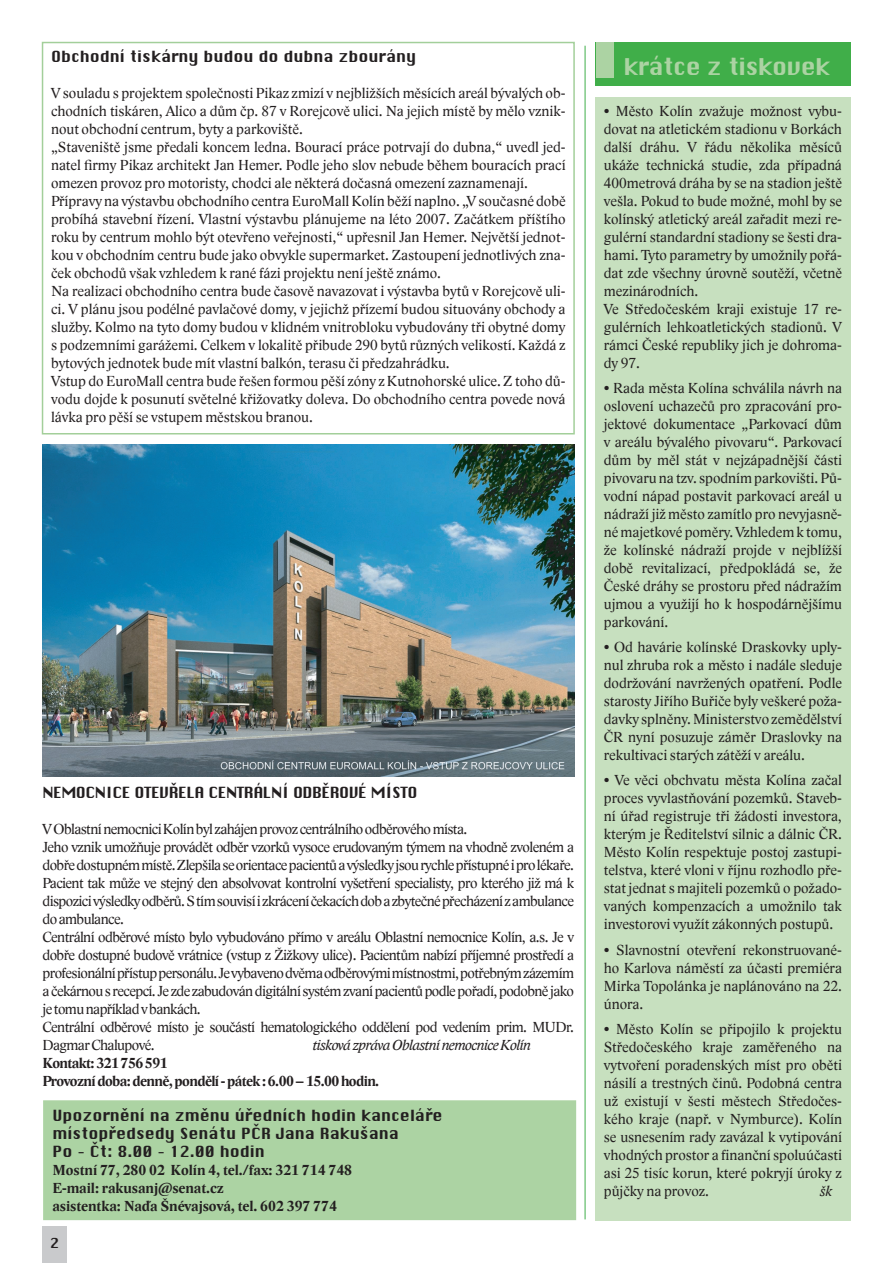
<style>
.page{position:relative;width:893px;height:1263px;background:#fff}
.page>*{position:absolute;margin:0;border:0;box-sizing:border-box;transform-origin:0 0}
.t1{font:22.5px "Chicago";letter-spacing:-.03em;color:#acd3a3}
.t2{font:15px/18px "Lido STFCE";color:#231f20;text-align:justify}
.t3{font:15px/18px "Lido STFCE";letter-spacing:-.035em;color:#231f20}
.t4{font:15px/18px "Chicago";color:#231f20}
.t5{font:700 15px/18px "Lido STFCE";color:#231f20}
.t6{font:700 15px/18px "Lido STFCE";letter-spacing:-.035em;color:#231f20}
.t7{font:15px "Chicago";letter-spacing:-.035em;color:#231f20}
.t8{font:italic 15px "Lido STFCE";letter-spacing:-.035em;color:#231f20}
.t9{font:13.5px "Chicago";color:#231f20}
</style>
<div class="page">
<div style="left:43px;top:1226px;width:24px;height:37px;background:#c9cacc"></div>
<hr style="left:585px;top:46px;width:1px;height:1173px;background:#40ae49">
<div style="left:42px;top:42px;width:533px;height:392px;border:2px solid #a3cf9a"></div>
<div style="left:595px;top:43px;width:255px;height:43px;background:#40ae49"></div>
<div style="left:596px;top:43px;width:18px;height:35px;background:#acd3a3"></div>
<img style="left:43px;top:444px;width:531px;height:332px">
<div style="left:595px;top:97px;width:255px;height:1123px;background:#c7e0bf"></div>
<div style="left:44px;top:1101px;width:531px;height:118px;background:#acd3a3"></div>
<div style="left:43px;top:1100px;width:533px;height:120px;border:2px solid #acd3a3"></div>
<p class="t4" style="left:51px;top:48px;width:367px">Obchodní tiskárny budou do dubna zbourány</p>
<p class="t2" style="left:51px;top:84px;width:516px;text-align:left">V souladu s projektem společnosti Pikaz zmizí v nejbližších měsících areál bývalých ob&shy;chodních tiskáren, Alico a dům čp. 87 v Rorejcově ulici. Na jejich místě by mělo vznik&shy;nout obchodní centrum, byty a parkoviště.<br>„Staveniště jsme předali koncem ledna. Bourací práce potrvají do dubna,“ uvedl jed&shy;natel firmy Pikaz architekt Jan Hemer. Podle jeho slov nebude během bouracích prací omezen provoz pro motoristy, chodci ale některá dočasná omezení zaznamenají.<br>Přípravy na výstavbu obchodního centra EuroMall Kolín běží naplno. „V současné době probíhá stavební řízení. Vlastní výstavbu plánujeme na léto 2007. Začátkem příštího roku by centrum mohlo být otevřeno veřejnosti,“ upřesnil Jan Hemer. Největší jednot&shy;kou v obchodním centru bude jako obvykle supermarket. Zastoupení jednotlivých zna&shy;ček obchodů však vzhledem k rané fázi projektu není ještě známo.<br>Na realizaci obchodního centra bude časově navazovat i výstavba bytů v Rorejcově uli&shy;ci. V plánu jsou podélné pavlačové domy, v jejichž přízemí budou situovány obchody a služby. Kolmo na tyto domy budou v klidném vnitrobloku vybudovány tři obytné domy s podzemními garážemi. Celkem v lokalitě přibude 290 bytů různých velikostí. Každá z bytových jednotek bude mít vlastní balkón, terasu či předzahrádku.<br>Vstup do EuroMall centra bude řešen formou pěší zóny z Kutnohorské ulice. Z toho dů&shy;vodu dojde k posunutí světelné křižovatky doleva. Do obchodního centra povede nová lávka pro pěší se vstupem městskou branou.</p>
<p class="t7" style="left:43px;top:781px;width:376px">NEMOCNICE OTEVŘELA CENTRÁLNÍ ODBĚROVÉ MÍSTO</p>
<p class="t3" style="left:43px;top:820px;width:533px">V Oblastní nemocnici Kolín byl zahájen provoz centrálního odběrového místa.<br>Jeho vznik umožňuje provádět odběr vzorků vysoce erudovaným týmem na vhodně zvoleném a dobře dostupném místě. Zlepšila se orientace pacientů a výsledky jsou rychle přístupné i pro lékaře.<br>Pacient tak může ve stejný den absolvovat kontrolní vyšetření specialisty, pro kterého již má k dispozici výsledky odběrů. Stím souvisí i zkrácení čekacích dob a zbytečné přecházení zambulance do ambulance.<br>Centrální odběrové místo bylo vybudováno přímo v areálu Oblastní nemocnice Kolín, a.s. Je v dobře dostupné budově vrátnice (vstup z Žižkovy ulice). Pacientům nabízí příjemné prostředí a profesionální přístup personálu. Je vybaveno dvěma odběrovými místnostmi, potřebným zázemím a čekárnou s recepcí. Je zde zabudovándigitální systém zvaní pacientů podle pořadí, podobně jako jetomu například vbankách.<br>Centrální odběrové místo je součástí hematologického oddělení pod vedením prim. MUDr.<br>Dagmar Chalupové.</p>
<p class="t8" style="left:313px;top:1036px;width:220px">tisková zpráva Oblastní nemocnice Kolín</p>
<p class="t6" style="left:43px;top:1055px;width:338px">Kontakt: 321756 591<br>Provozní doba: denně, pondělí - pátek : 6.00 – 15.00 hodin.</p>
<p class="t4" style="left:52px;top:1106px;width:392px">Upozornění na změnu úředních hodin kanceláře místopředsedy Senátu PČR Jana Rakušana<br>Po – Čt: 8.00 – 12.00 hodin</p>
<p class="t5" style="left:52px;top:1161px;width:301px">Mostní 77, 280 02 Kolín 4, tel./fax: 321 714 748<br>E-mail: rakusanj@senat.cz<br>asistentka: Naďa Šnévajsová, tel. 602 397 774</p>
<p class="t9" style="left:50px;top:1232px;width:11px">2</p>
<h1 class="t1" style="left:623px;top:48px;width:208px">krátce z tiskovek</h1>
<p class="t2" style="left:604px;top:102px;width:240px;text-align:left">• Město Kolín zvažuje možnost vybu&shy;dovat na atletickém stadionu v Borkách další dráhu. V řádu několika měsíců ukáže technická studie, zda případná 400metrová dráha by se na stadion ještě vešla. Pokud to bude možné, mohl by se kolínský atletický areál zařadit mezi re&shy;gulérní standardní stadiony se šesti dra&shy;hami. Tyto parametry by umožnily pořá&shy;dat zde všechny úrovně soutěží, včetně mezinárodních.<br>Ve Středočeském kraji existuje 17 re&shy;gulérních lehkoatletických stadionů. V rámci České republiky jich je dohroma&shy;dy 97.</p>
<p class="t2" style="left:604px;top:379px;width:240px">• Rada města Kolína schválila návrh na oslovení uchazečů pro zpracování pro&shy;jektové dokumentace „Parkovací dům v areálu bývalého pivovaru“. Parkovací dům by měl stát v nejzápadnější části pivovaru na tzv. spodním parkovišti. Pů&shy;vodní nápad postavit parkovací areál u nádraží již město zamítlo pro nevyjasně&shy;né majetkové poměry. Vzhledem k tomu, že kolínské nádraží projde v nejblížší době revitalizací, předpokládá se, že České dráhy se prostoru před nádražím ujmou a využijí ho k hospodárnějšímu parkování.</p>
<p class="t2" style="left:604px;top:638px;width:240px">• Od havárie kolínské Draskovky uply&shy;nul zhruba rok a město i nadále sleduje dodržování navržených opatření. Podle starosty Jiřího Buřiče byly veškeré poža&shy;davky splněny. Ministerstvo zemědělství ČR nyní posuzuje záměr Draslovky na rekultivaci starých zátěží v areálu.</p>
<p class="t2" style="left:604px;top:771px;width:240px">• Ve věci obchvatu města Kolína začal proces vyvlastňování pozemků. Staveb&shy;ní úřad registruje tři žádosti investora, kterým je Ředitelství silnic a dálnic ČR.<br>Město Kolín respektuje postoj zastupi&shy;telstva, které vloni v říjnu rozhodlo pře&shy;stat jednat s majiteli pozemků o požado&shy;vaných kompenzacích a umožnilo tak investorovi využít zákonných postupů.</p>
<p class="t2" style="left:604px;top:941px;width:240px">• Slavnostní otevření rekonstruované&shy;ho Karlova náměstí za účasti premiéra Mirka Topolánka je naplánováno na 22. února.</p>
<p class="t2" style="left:604px;top:1020px;width:240px">• Město Kolín se připojilo k projektu Středočeského kraje zaměřeného na vytvoření poradenských míst pro oběti násilí a trestných činů. Podobná centra už existují v šesti městech Středočes&shy;kého kraje (např. v Nymburce). Kolín se usnesením rady zavázal k vytipování vhodných prostor a finanční spoluúčasti asi 25 tisíc korun, které pokryjí úroky z půjčky na provoz.</p>
<p class="t8" style="left:820px;top:1182px;width:14px">šk</p>
</div>
